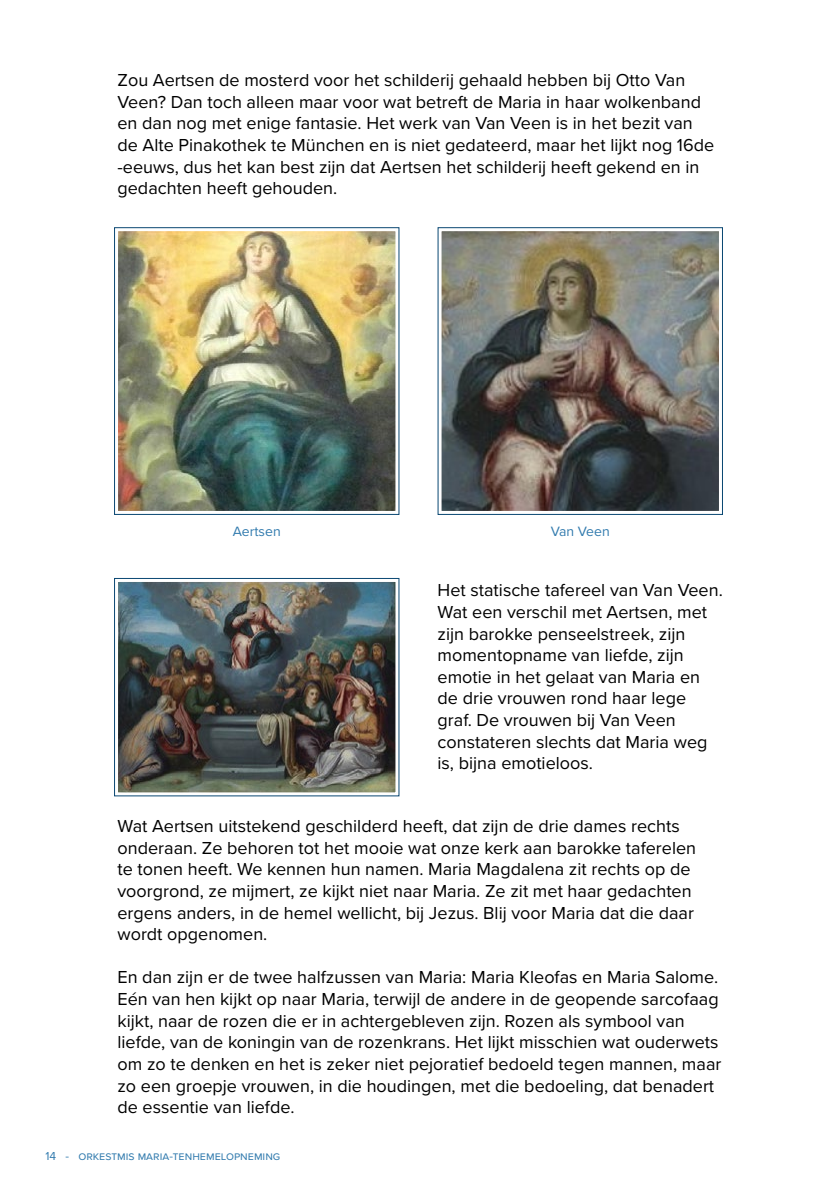
<style>
.page{position:relative;width:840px;height:1191px;background:#fff}
.page>*{position:absolute;margin:0;border:0;box-sizing:border-box;transform-origin:0 0}
.t1{font:18px/21.6px "Proxima Nova";color:#000}
.t2{font:14px "Proxima Nova";color:#327bae}
.t3{font:12px "Proxima Nova";color:#327bae}
</style>
<div class="page">
<img style="left:114px;top:227px;width:286px;height:288px">
<img style="left:437px;top:227px;width:286px;height:288px">
<img style="left:114px;top:578px;width:286px;height:219px">
<p class="t1" style="left:117px;top:69px;width:598px">Zou Aertsen de mosterd voor het schilderij gehaald hebben bij Otto Van Veen? Dan toch alleen maar voor wat betreft de Maria in haar wolkenband en dan nog met enige fantasie. Het werk van Van Veen is in het bezit van de Alte Pinakothek te München en is niet gedateerd, maar het lijkt nog 16de -eeuws, dus het kan best zijn dat Aertsen het schilderij heeft gekend en in gedachten heeft gehouden.</p>
<p class="t2" style="left:233px;top:521px;width:49px">Aertsen</p>
<p class="t2" style="left:550px;top:521px;width:60px">Van Veen</p>
<p class="t1" style="left:437px;top:579px;width:286px">Het statische tafereel van Van Veen.<br>Wat een verschil met Aertsen, met zijn barokke penseelstreek, zijn momentopname van liefde, zijn emotie in het gelaat van Maria en de drie vrouwen rond haar lege graf. De vrouwen bij Van Veen constateren slechts dat Maria weg is, bijna emotieloos.</p>
<p class="t1" style="left:117px;top:814px;width:580px">Wat Aertsen uitstekend geschilderd heeft, dat zijn de drie dames rechts onderaan. Ze behoren tot het mooie wat onze kerk aan barokke taferelen te tonen heeft. We kennen hun namen. Maria Magdalena zit rechts op de voorgrond, ze mijmert, ze kijkt niet naar Maria. Ze zit met haar gedachten ergens anders, in de hemel wellicht, bij Jezus. Blij voor Maria dat die daar wordt opgenomen.</p>
<p class="t1" style="left:117px;top:966px;width:605px">En dan zijn er de twee halfzussen van Maria: Maria Kleofas en Maria Salome.<br>Eén van hen kijkt op naar Maria, terwijl de andere in de geopende sarcofaag kijkt, naar de rozen die er in achtergebleven zijn. Rozen als symbool van liefde, van de koningin van de rozenkrans. Het lijkt misschien wat ouderwets om zo te denken en het is zeker niet pejoratief bedoeld tegen mannen, maar zo een groepje vrouwen, in die houdingen, met die bedoeling, dat benadert de essentie van liefde.</p>
<p class="t3" style="left:45px;top:1146px;width:236px">14 - orkestmis maria-tenhemelopneming</p>
</div>
